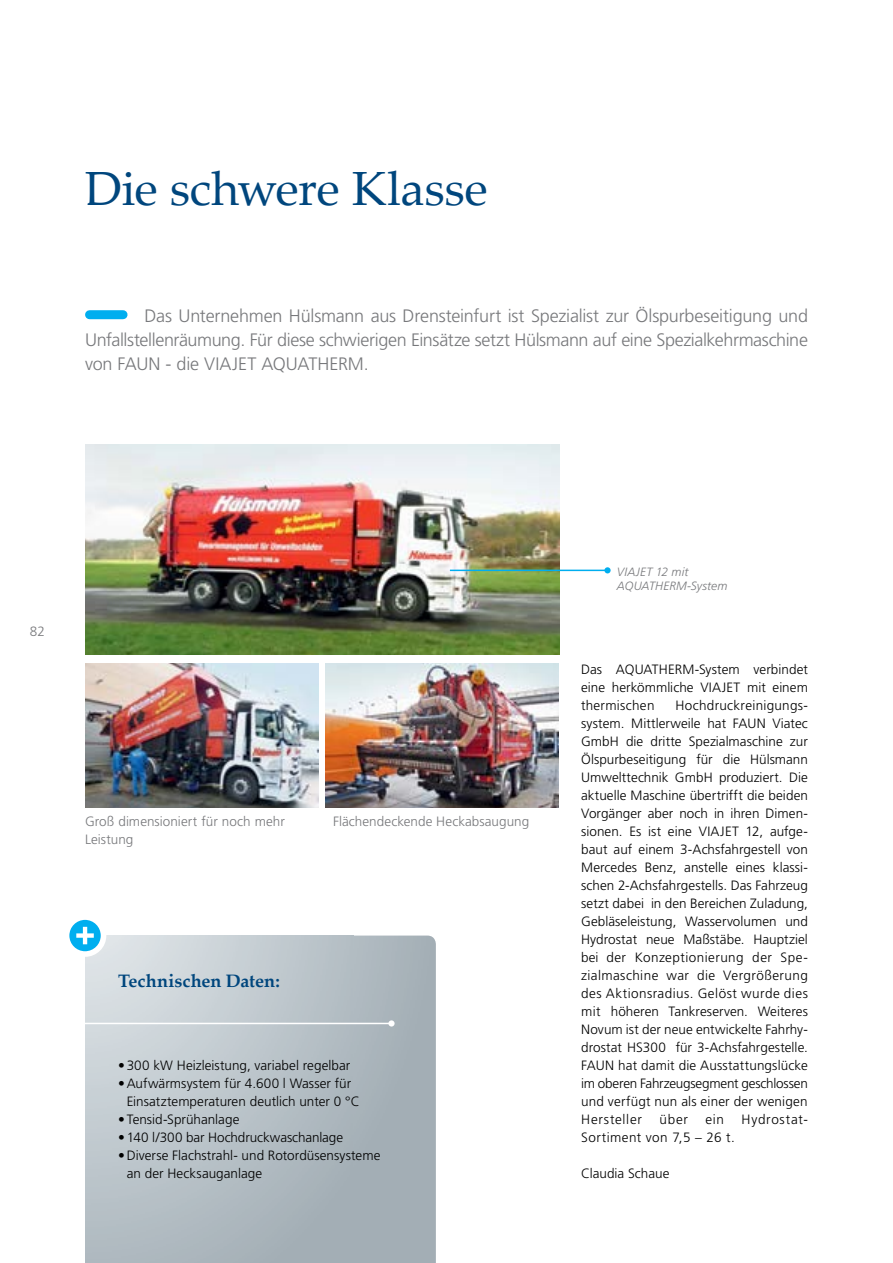
<style>
.page{position:relative;width:893px;height:1263px;background:#fff}
.page>*{position:absolute;margin:0;border:0;box-sizing:border-box;transform-origin:0 0}
.t1{font:48px "Palatino Linotype";letter-spacing:-.01em;color:#00467d}
.t2{font:300 18px/24px "Frutiger";letter-spacing:-.02em;color:#77787b;text-align:justify}
.t3{font:700 18px "Palatino Linotype";color:#00467d}
.t4{font:300 13.5px/18px "Frutiger";letter-spacing:.005em;color:#000;text-align:justify}
.t5{font:300 13.5px/18px "Frutiger";color:#77787b}
.t6{font:300 13.5px "Frutiger";letter-spacing:.035em;color:#000}
.t7{font:300 13.5px "Frutiger";letter-spacing:.055em;color:#000}
.t8{font:italic 300 12px/14.4px "Frutiger";letter-spacing:.015em;color:#77787b}
</style>
<div class="page">
<img style="left:85px;top:663px;width:233px;height:145px">
<img style="left:326px;top:663px;width:233px;height:145px">
<img style="left:85px;top:444px;width:475px;height:211px">
<svg style="left:67px;top:917px;width:37px;height:37px"></svg>
<div style="left:64px;top:914px;width:42px;height:43px;border:6px solid #fff;border-radius:50%"></div>
<svg style="left:76px;top:927px;width:18px;height:17px"></svg>
<div style="left:90px;top:310px;width:33px;height:9px;background:#00aeef"></div>
<div style="left:604px;top:567px;width:7px;height:6px;background:#00aeef;border-radius:50%"></div>
<hr style="left:450px;top:570px;width:158px;height:1px;background:#00aeef">
<h1 class="t1" style="left:85px;top:155px;width:404px">Die schwere Klasse</h1>
<h2 class="t2" style="left:85px;top:304px;width:724px;text-indent:60px">Das Unternehmen Hülsmann aus Drensteinfurt ist Spezialist zur Ölspurbeseitigung und Unfallstellenräumung. Für diese schwierigen Einsätze setzt Hülsmann auf eine Spezialkehrmaschine von FAUN - die VIAJET AQUATHERM.</h2>
<p class="t5" style="left:30px;top:622px;width:17px">82</p>
<p class="t5" style="left:85px;top:812px;width:201px">Groß dimensioniert für noch mehr<br>Leistung</p>
<p class="t5" style="left:333px;top:812px;width:198px">Flächendeckende Heckabsaugung</p>
<h2 class="t3" style="left:118px;top:968px;width:163px">Technischen Daten:</h2>
<p class="t4" style="left:118px;top:1056px;width:234px">•300 kW Heizleistung, variabel regelbar</p>
<p class="t4" style="left:127px;top:1074px;width:234px;text-indent:-9px">•Aufwärmsystem für 4.600 l Wasser für<br>Einsatztemperaturen deutlich unter 0 °C</p>
<p class="t4" style="left:118px;top:1110px;width:123px">• Tensid-Sprühanlage</p>
<p class="t4" style="left:118px;top:1128px;width:226px">•140 l/300 bar Hochdruckwaschanlage</p>
<p class="t4" style="left:127px;top:1146px;width:255px;text-indent:-9px">•Diverse Flachstrahl- und Rotordüsensysteme an der Hecksauganlage</p>
<p class="t8" style="left:617px;top:564px;width:112px">VIAJET 12 mit<br>AQUATHERM-System</p>
<p class="t4" style="left:581px;top:660px;width:228px">Das AQUATHERM-System verbindet eine herkömmliche VIAJET mit einem thermischen</p>
<p class="t4" style="left:581px;top:696px;width:228px;text-indent:94px">Hochdruckreinigungs&shy;system. Mittlerweile hat FAUN Viatec GmbH die dritte Spezialmaschine zur Ölspurbeseitigung für die Hülsmann Umwelttechnik GmbH produziert. Die aktuelle Maschine übertrifft die beiden Vorgänger aber noch in ihren Dimen&shy;sionen. Es ist eine VIAJET 12, aufge&shy;baut auf einem 3-Achsfahrgestell von Mercedes Benz, anstelle eines klassi&shy;schen 2-Achsfahrgestells. Das Fahrzeug setzt dabei in den Bereichen Zuladung, Gebläseleistung, Wasservolumen und Hydrostat neue Maßstäbe. Hauptziel bei der Konzeptionierung der Spe&shy;zialmaschine war die Vergrößerung des Aktionsradius. Gelöst wurde dies mit höheren Tankreserven. Weiteres Novum ist der neue entwickelte Fahrhy&shy;drostat HS300 für 3-Achsfahrgestelle.<br>FAUN hat damit die Ausstattungslücke im oberen Fahrzeugsegment geschlossen und verfügt nun als einer der wenigen Hersteller</p>
<p class="t4" style="left:659px;top:1110px;width:30px">über</p>
<p class="t4" style="left:705px;top:1110px;width:20px">ein</p>
<p class="t7" style="left:741px;top:1111px;width:68px">Hydrostat-</p>
<p class="t6" style="left:581px;top:1129px;width:155px">Sortiment von 7,5 – 26 t.</p>
<p class="t4" style="left:581px;top:1164px;width:90px">Claudia Schaue</p>
</div>
